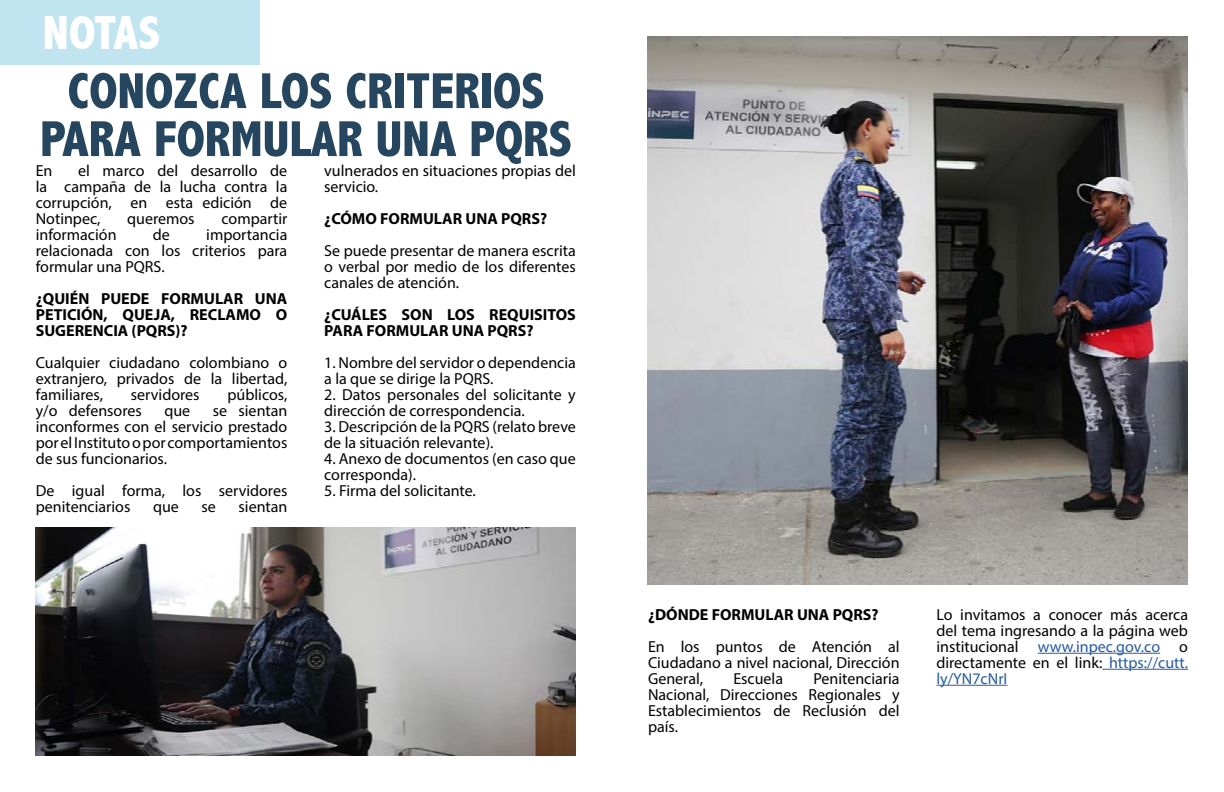
<style>
.page{position:relative;width:1224px;height:792px;background:#fff}
.page>*{position:absolute;margin:0;border:0;box-sizing:border-box;transform-origin:0 0}
.t1{font:800 condensed 51px/48px "Abadi";color:#26455e;text-align:center}
.t2{font:800 condensed 48px "Abadi";letter-spacing:-.015em;color:#fff}
.t3{font:16px/16px "Myriad Pro";color:#000;text-align:justify}
.t4{font:700 16px/16px "Myriad Pro";color:#000;text-align:justify}
.s1{color:#275b9b}
</style>
<div class="page">
<div style="left:0;top:0;width:260px;height:64px;background:#c1e4f1"></div>
<img style="left:36px;top:527px;width:540px;height:229px">
<img style="left:648px;top:36px;width:540px;height:549px">
<hr style="left:1038px;top:653px;width:122px;height:1px;background:#275b9b">
<hr style="left:1102px;top:669px;width:86px;height:1px;background:#275b9b">
<hr style="left:936px;top:685px;width:71px;height:1px;background:#275b9b">
<h2 class="t2" style="left:43px;top:5px;width:119px">NOTAS</h2>
<h1 class="t1" style="left:40px;top:67px;width:533px">CONOZCA LOS CRITERIOS<br>PARA FORMULAR UNA PQRS</h1>
<p class="t3" style="left:36px;top:163px;width:253px;text-indent:42px">el marco del desarrollo de la campaña de la lucha contra la corrupción, en esta edición de Notinpec,</p>
<p class="t3" style="left:324px;top:163px;width:253px">vulnerados en situaciones propias del servicio.</p>
<p class="t4" style="left:324px;top:210px;width:224px">¿CÓMO FORMULAR UNA PQRS?</p>
<p class="t3" style="left:324px;top:243px;width:253px">Se puede presentar de manera escrita o verbal por medio de los diferentes canales de atención.</p>
<p class="t4" style="left:324px;top:306px;width:253px">¿CUÁLES SON LOS REQUISITOS<br>PARA FORMULAR UNA PQRS?</p>
<p class="t3" style="left:324px;top:355px;width:253px">1. Nombre del servidor o dependencia a la que se dirige la PQRS.</p>
<p class="t3" style="left:324px;top:387px;width:253px">2. Datos personales del solicitante y dirección de correspondencia.</p>
<p class="t3" style="left:324px;top:419px;width:253px">3. Descripción de la PQRS (relato breve de la situación relevante).</p>
<p class="t3" style="left:324px;top:451px;width:253px">4. Anexo de documentos (en caso que corresponda).</p>
<p class="t3" style="left:324px;top:483px;width:153px">5. Firma del solicitante.</p>
<p class="t3" style="left:36px;top:163px;width:18px">En</p>
<p class="t3" style="left:127px;top:211px;width:69px">queremos</p>
<p class="t3" style="left:221px;top:211px;width:67px">compartir</p>
<p class="t3" style="left:36px;top:227px;width:82px">información</p>
<p class="t3" style="left:153px;top:227px;width:19px">de</p>
<p class="t3" style="left:36px;top:227px;width:253px;text-indent:171px">importancia relacionada con los criterios para formular una PQRS.</p>
<p class="t4" style="left:36px;top:290px;width:253px">¿QUIÉN PUEDE FORMULAR UNA PETICIÓN, QUEJA, RECLAMO O SUGERENCIA (PQRS)?</p>
<p class="t3" style="left:36px;top:355px;width:253px">Cualquier ciudadano colombiano o extranjero, privados de la libertad, familiares,</p>
<p class="t3" style="left:131px;top:387px;width:70px">servidores</p>
<p class="t3" style="left:228px;top:387px;width:61px">públicos,</p>
<p class="t3" style="left:36px;top:403px;width:108px">y/o defensores</p>
<p class="t3" style="left:164px;top:403px;width:27px">que</p>
<p class="t3" style="left:36px;top:403px;width:253px;text-indent:177px">se sientan inconformes con el servicio prestado por el Instituto o por comportamientos de sus funcionarios.</p>
<p class="t3" style="left:36px;top:483px;width:253px">De igual forma, los servidores penitenciarios</p>
<p class="t3" style="left:153px;top:499px;width:27px">que</p>
<p class="t3" style="left:202px;top:499px;width:16px">se</p>
<p class="t3" style="left:239px;top:499px;width:50px">sientan</p>
<p class="t4" style="left:648px;top:606px;width:232px">¿DÓNDE FORMULAR UNA PQRS?</p>
<p class="t3" style="left:648px;top:638px;width:253px">En los puntos de Atención al Ciudadano a nivel nacional, Dirección General,</p>
<p class="t3" style="left:733px;top:670px;width:51px">Escuela</p>
<p class="t3" style="left:648px;top:670px;width:253px;text-indent:165px">Penitenciaria Nacional, Direcciones Regionales y Establecimientos de Reclusión del país.</p>
<p class="t3" style="left:936px;top:606px;width:253px">Lo invitamos a conocer más acerca del tema ingresando a la página web institucional <span class="s1">www.inpec.gov.co</span> o directamente en el link: <span class="s1">https://cutt. ly/YN7cNrI</span></p>
</div>
